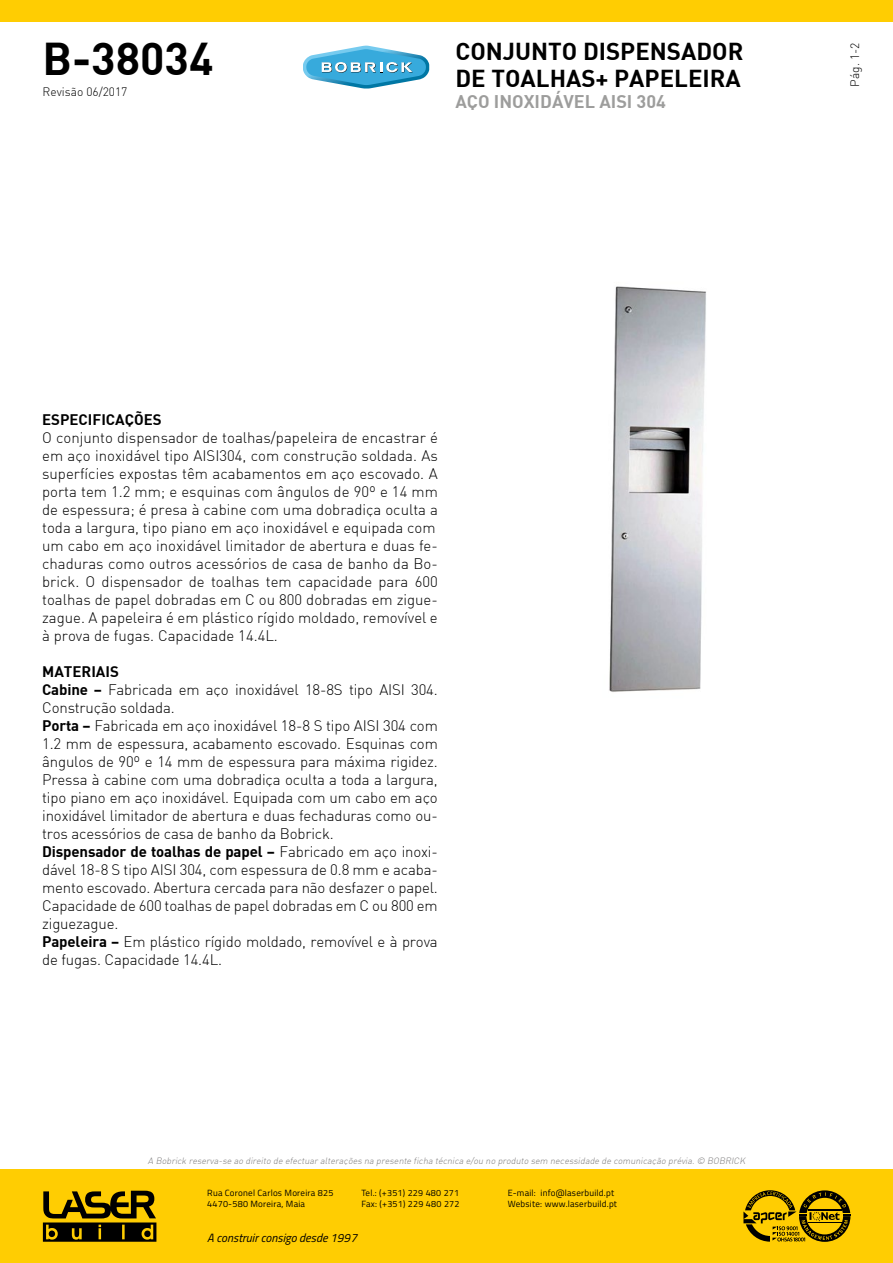
<style>
.page{position:relative;width:893px;height:1263px;background:#fff}
.page>*{position:absolute;margin:0;border:0;box-sizing:border-box;transform-origin:0 0}
.t1{font:700 45px "DI Nbek";color:#000}
.t2{font:700 24px/27px "DI Nbek";color:#000}
.t3{font:700 18px "DI Nbek";color:#9d9d9c}
.t4{font:300 15px/18px "DI Nbek";letter-spacing:-.01em;color:#000}
.t5{font:700 15px "DI Nbek";color:#000}
.t6{font:italic 12px "Titillium";color:#000}
.t7{font:300 12px "DI Nbek";color:#000}
.t8{font:9px/10.8px "Titillium";letter-spacing:.025em;color:#000}
.t9{font:italic 300 9px "DI Nbek";color:#7c7b7b}
.s1{font-weight:700}
</style>
<div class="page">
<div style="left:0;top:0;width:893px;height:21px;background:#ffcd02"></div>
<div style="left:1px;top:1169px;width:892px;height:94px;background:#ffcd02"></div>
<svg style="left:43px;top:1191px;width:113px;height:51px"></svg>
<svg style="left:743px;top:1190px;width:107px;height:52px"></svg>
<svg style="left:303px;top:46px;width:126px;height:43px"></svg>
<img style="left:609px;top:286px;width:97px;height:406px">
<h1 class="t1" style="left:43px;top:29px;width:172px">B-38034</h1>
<p class="t7" style="left:847px;top:87px;width:46px;rotate:-90deg">Pág. 1-2</p>
<p class="t7" style="left:43px;top:84px;width:86px">Revisão 06/2017</p>
<h2 class="t2" style="left:455px;top:37px;width:289px">CONJUNTO DISPENSADOR<br>DE TOALHAS+ PAPELEIRA</h2>
<p class="t3" style="left:455px;top:90px;width:212px">AÇO INOXIDÁVEL AISI 304</p>
<p class="t5" style="left:42px;top:410px;width:121px">ESPECIFICAÇÕES</p>
<p class="t4" style="left:42px;top:429px;width:397px">O conjunto dispensador de toalhas/papeleira de encastrar é em aço inoxidável tipo AISI304, com construção soldada. As superfícies expostas têm acabamentos em aço escovado. A porta tem 1.2 mm; e esquinas com ângulos de 90º e 14 mm de espessura; é presa à cabine com uma dobradiça oculta a toda a largura, tipo piano em aço inoxidável e equipada com um cabo em aço inoxidável limitador de abertura e duas fe&shy;chaduras como outros acessórios de casa de banho da Bo&shy;brick. O dispensador de toalhas tem capacidade para 600 toalhas de papel dobradas em C ou 800 dobradas em zigue&shy;zague. A papeleira é em plástico rígido moldado, removível e à prova de fugas. Capacidade 14.4L.</p>
<p class="t4" style="left:42px;top:663px;width:397px"><span class="s1">MATERIAIS<br>Cabine –</span> Fabricada em aço inoxidável 18-8S tipo AISI 304.<br>Construção soldada.<br><span class="s1">Porta –</span> Fabricada em aço inoxidável 18-8 S tipo AISI 304 com 1.2 mm de espessura, acabamento escovado. Esquinas com ângulos de 90º e 14 mm de espessura para máxima rigidez.<br>Pressa à cabine com uma dobradiça oculta a toda a largura, tipo piano em aço inoxidável. Equipada com um cabo em aço inoxidável limitador de abertura e duas fechaduras como ou&shy;tros acessórios de casa de banho da Bobrick.<br><span class="s1">Dispensador de toalhas de papel –</span> Fabricado em aço inoxi&shy;dável 18-8 S tipo AISI 304, com espessura de 0.8 mm e acaba&shy;mento escovado. Abertura cercada para não desfazer o papel.<br>Capacidade de 600 toalhas de papel dobradas em C ou 800 em ziguezague.<br><span class="s1">Papeleira –</span> Em plástico rígido moldado, removível e à prova de fugas. Capacidade 14.4L.</p>
<p class="t9" style="left:148px;top:1155px;width:601px">A Bobrick reserva-se ao direito de efectuar alterações na presente ficha técnica e/ou no produto sem necessidade de comunicação prévia.© BOBRICK</p>
<p class="t8" style="left:207px;top:1187px;width:128px">Rua Coronel Carlos Moreira 825<br>4470-580 Moreira, Maia</p>
<p class="t8" style="left:361px;top:1187px;width:100px">Tel.: (+351) 229 480 271<br>Fax: (+351) 229 480 272</p>
<p class="t8" style="left:508px;top:1187px;width:111px">E-mail: info@laserbuild.pt<br>Website: www.laserbuild.pt</p>
<p class="t6" style="left:207px;top:1229px;width:151px">A construir consigo desde 1997</p>
</div>
